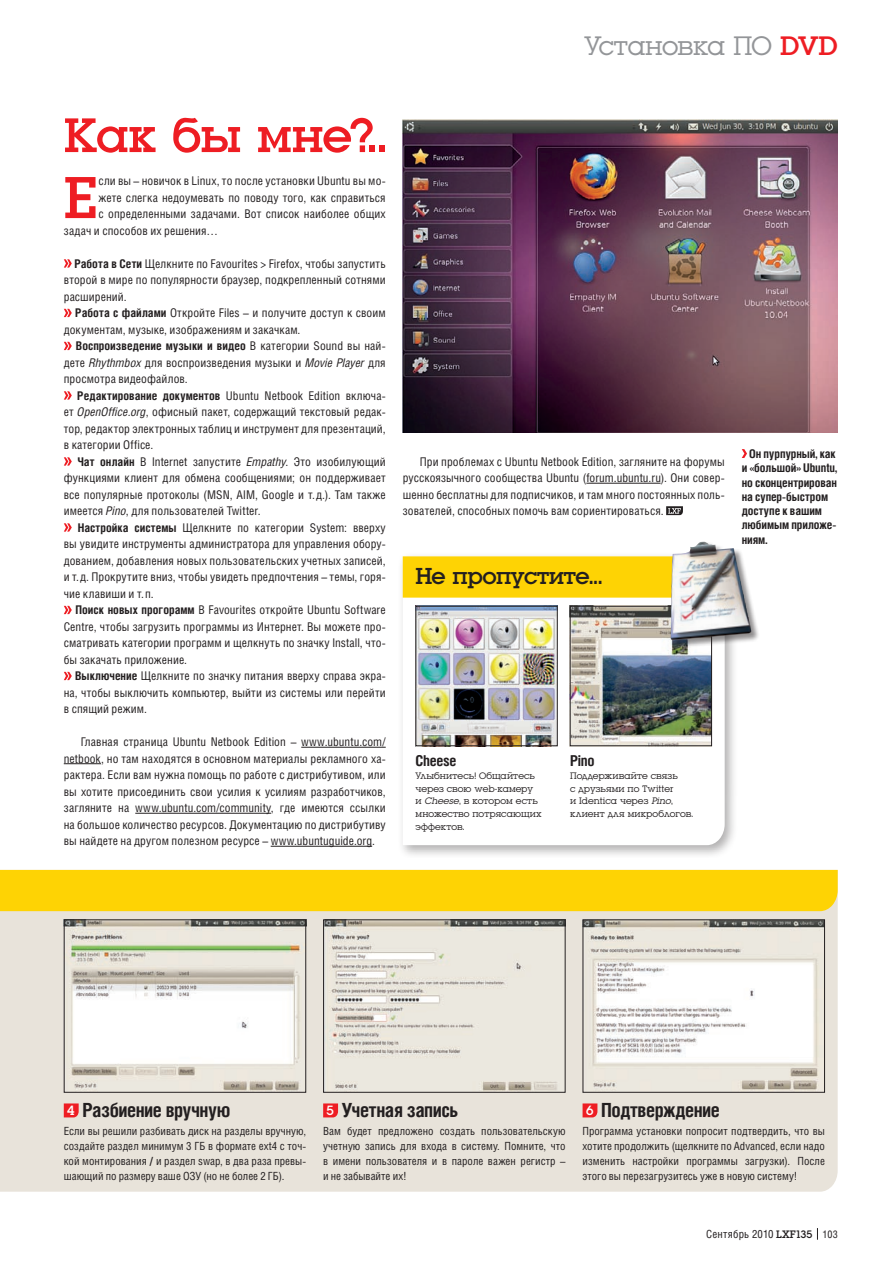
<style>
.page{position:relative;width:893px;height:1263px;background:#fff}
.page>*{position:absolute;margin:0;border:0;box-sizing:border-box;transform-origin:0 0}
.Text_Drop3{font:61.2px "Luga";color:#ee1d23}
.Subhead{font:50.25px "Luga";letter-spacing:-.025em;color:#ee1d23}
.Kolontitul_Top{font:27.75px "Luga";letter-spacing:-.025em;color:#939598}
.Box_Title_Large{font:24px "Luga";letter-spacing:-.02em;color:#231f20}
.Step_Subhead{font:700 19.5px "Helios Cond";letter-spacing:-.025em;color:#231f20}
.Box_Subhead{font:700 15px "Helios Cond";letter-spacing:-.02em;color:#231f20}
.t1{font:13.95px "Luga";color:#fff}
.Text_1st{font:12px/16.5px "Helios Cond";letter-spacing:.01em;color:#231f20;text-align:justify}
.Text_Indent{font:12px/16.5px "Helios Cond";letter-spacing:.01em;color:#231f20;text-align:justify}
.Text_Drop3-2{font:12px "Helios Cond";letter-spacing:.01em;color:#231f20}
.Image_Caption{font:700 12px/14.2px "Helios Cond";letter-spacing:-.005em;color:#231f20}
.Step_Text{font:11.25px/15px "Helios Cond";color:#231f20;text-align:justify}
.Box_Text_Luga{font:9.75px/12.8px "Luga";letter-spacing:.01em;color:#231f20}
.s1{color:#ee1d23}
.s2{font-weight:700}
.s3{font-style:italic}
.s4{font-family:"Luga"}
.s5{font-size:10.5px}
</style>
<div class="page">
<svg style="left:817px;top:1228px;width:1px;height:12px"></svg>
<img style="left:403px;top:119px;width:435px;height:314px">
<div style="left:0;top:911px;width:838px;height:281px;background:#e8e3da"></div>
<div style="left:0;top:870px;width:838px;height:41px;background:#fed304"></div>
<img style="left:66px;top:921px;width:238px;height:170px">
<div style="left:64px;top:919px;width:242px;height:174px;border:1px solid #231f20"></div>
<img style="left:325px;top:921px;width:239px;height:170px">
<div style="left:323px;top:919px;width:243px;height:174px;border:1px solid #231f20"></div>
<img style="left:585px;top:921px;width:238px;height:170px">
<div style="left:583px;top:919px;width:242px;height:174px;border:1px solid #231f20"></div>
<div style="left:397px;top:551px;width:341px;height:307px;background:#231f20;opacity:.35"></div>
<svg style="left:403px;top:598px;width:322px;height:247px"></svg>
<div style="left:403px;top:556px;width:267px;height:42px;background:#fed304"></div>
<img style="left:417px;top:608px;width:139px;height:136px">
<div style="left:415px;top:606px;width:143px;height:140px;border:1px solid #231f20"></div>
<img style="left:572px;top:608px;width:138px;height:136px">
<div style="left:570px;top:606px;width:142px;height:140px;border:1px solid #231f20"></div>
<div style="left:670px;top:541px;width:90px;height:108px;background:#231f20;opacity:.5"></div>
<img style="left:670px;top:541px;width:82px;height:99px">
<svg style="left:742px;top:449px;width:5px;height:9px"></svg>
<svg style="left:64px;top:1103px;width:15px;height:14px"></svg>
<svg style="left:323px;top:1103px;width:15px;height:14px"></svg>
<svg style="left:583px;top:1103px;width:14px;height:14px"></svg>
<hr style="left:301px;top:747px;width:85px;height:1px;background:#231f20">
<hr style="left:64px;top:763px;width:37px;height:1px;background:#231f20">
<hr style="left:135px;top:813px;width:136px;height:1px;background:#231f20">
<hr style="left:271px;top:846px;width:101px;height:1px;background:#231f20">
<svg style="left:64px;top:259px;width:8px;height:9px"></svg>
<svg style="left:64px;top:309px;width:8px;height:8px"></svg>
<svg style="left:64px;top:342px;width:8px;height:8px"></svg>
<svg style="left:64px;top:391px;width:8px;height:9px"></svg>
<svg style="left:64px;top:457px;width:8px;height:9px"></svg>
<svg style="left:64px;top:523px;width:8px;height:9px"></svg>
<svg style="left:64px;top:606px;width:8px;height:8px"></svg>
<svg style="left:64px;top:672px;width:8px;height:8px"></svg>
<hr style="left:586px;top:483px;width:75px;height:1px;background:#231f20">
<svg style="left:666px;top:506px;width:17px;height:9px"></svg>
<p class="Kolontitul_Top" style="left:584px;top:33px;width:255px">Установка ПО <span class="s1">DVD</span></p>
<p class="Subhead" style="left:64px;top:111px;width:325px">Как бы мне?..</p>
<p class="Text_Drop3" style="left:64px;top:168px;width:35px">Е</p>
<p class="Text_Drop3-2" style="left:99px;top:174px;width:288px">сли вы – новичок в Linux, то после установки Ubuntu вы мо-</p>
<p class="Text_Drop3-2" style="left:99px;top:190px;width:289px">жете слегка недоумевать по поводу того, как справиться</p>
<p class="Text_Drop3-2" style="left:99px;top:207px;width:289px">с определенными задачами. Вот список наиболее общих</p>
<p class="Text_Drop3-2" style="left:64px;top:223px;width:156px">задач и способов их решения…</p>
<p class="Text_1st" style="left:64px;top:255px;width:323px;text-indent:11px"><span class="s2">Работа в Сети</span> Щелкните по Favourites &gt; Firefox, чтобы запустить второй в мире по популярности браузер, подкрепленный сотнями расширений.</p>
<p class="Text_1st" style="left:64px;top:304px;width:323px;text-indent:11px"><span class="s2">Работа с файлами</span> Откройте Files – и получите доступ к своим документам, музыке, изображениям и закачкам.</p>
<p class="Text_1st" style="left:64px;top:337px;width:323px;text-indent:12px"><span class="s2">Воспроизведение музыки и видео</span> В категории Sound вы най&shy;дете <span class="s3">Rhythmbox</span> для воспроизведения музыки и <span class="s3">Movie Player</span> для просмотра видеофайлов.</p>
<p class="Text_1st" style="left:64px;top:387px;width:323px;text-indent:13px"><span class="s2">Редактирование документов</span> Ubuntu Netbook Edition включа&shy;ет <span class="s3">OpenOffice.org</span>, офисный пакет, содержащий текстовый редак&shy;тор, редактор электронных таблиц и инструмент для презентаций, в категории Office.</p>
<p class="Text_1st" style="left:64px;top:453px;width:323px;text-indent:14px"><span class="s2">Чат онлайн</span> В Internet запустите <span class="s3">Empathy</span>. Это изобилующий функциями клиент для обмена сообщениями; он поддерживает все популярные протоколы (MSN, AIM, Google и т.д.). Там также имеется <span class="s3">Pino</span>, для пользователей Twitter.</p>
<p class="Text_1st" style="left:64px;top:519px;width:323px;text-indent:14px"><span class="s2">Настройка системы</span> Щелкните по категории System: вверху вы увидите инструменты администратора для управления обору&shy;дованием, добавления новых пользовательских учетных записей, и т.д. Прокрутите вниз, чтобы увидеть предпочтения – темы, горя&shy;чие клавиши и т.п.</p>
<p class="Text_1st" style="left:64px;top:601px;width:323px;text-indent:12px"><span class="s2">Поиск новых прогорамм</span> В Favourites откройте Ubuntu Software Centre, чтобы загрузить программы из Интернет. Вы можете про&shy;сматривать категории программ и щелкнуть по значку Install, что&shy;бы закачать приложение.</p>
<p class="Text_1st" style="left:64px;top:667px;width:323px;text-indent:11px"><span class="s2">Выключение</span> Щелкните по значку питания вверху справа экра&shy;на, чтобы выключить компьютер, выйти из системы или перейти в спящий режим.</p>
<p class="Text_1st" style="left:64px;top:733px;width:323px;text-indent:17px">Главная страница Ubuntu Netbook Edition – www.ubuntu.com/ netbook, но там находятся в основном материалы рекламного ха&shy;рактера. Если вам нужна помощь по работе с дистрибутивом, или вы хотите присоединить свои усилия к усилиям разработчиков, загляните на www.ubuntu.com/community, где имеются ссылки на большое количество ресурсов. Документацию по дистрибутиву вы найдете на другом полезном ресурсе – www.ubuntuguide.org.</p>
<p class="Text_Indent" style="left:403px;top:453px;width:323px;text-indent:17px">При проблемах с Ubuntu Netbook Edition, загляните на форумы русскоязычного сообщества Ubuntu (forum.ubuntu.ru). Они совер&shy;шенно бесплатны для подписчиков, и там много постоянных поль&shy;зователей, способных помочь вам сориентироваться.</p>
<p class="Box_Title_Large" style="left:415px;top:564px;width:189px">Не пропустите...</p>
<p class="Box_Subhead" style="left:415px;top:752px;width:42px">Cheese</p>
<p class="Box_Text_Luga" style="left:415px;top:769px;width:127px">Улыбнитесь! Общайтесь через свою web-камеру и <span class="s3">Cheese</span>, в котором есть множество потрясающих эффектов.</p>
<p class="Box_Subhead" style="left:570px;top:752px;width:26px">Pino</p>
<p class="Box_Text_Luga" style="left:570px;top:769px;width:125px">Поддерживайте связь<br>с друзьями по Twitter<br>и Identica через <span class="s3">Pino</span>, клиент для микроблогов.</p>
<p class="Image_Caption" style="left:742px;top:446px;width:97px;text-indent:7px">Он пурпурный, как и «большой» Ubuntu, но сконцентрирован на супер-быстром доступе к вашим любимым приложе&shy;ниям.</p>
<p class="t1" style="left:67px;top:1104px;width:9px">4</p>
<p class="Step_Subhead" style="left:82px;top:1099px;width:150px">Разбиение вручную</p>
<p class="Step_Text" style="left:64px;top:1123px;width:244px">Если вы решили разбивать диск на разделы вручную, создайте раздел минимум 3 ГБ в формате ext4 с точ&shy;кой монтирования <span class="s2">/</span> и раздел swap, в два раза превы&shy;шающий по размеру ваше ОЗУ (но не более 2 ГБ).</p>
<p class="t1" style="left:327px;top:1104px;width:9px">5</p>
<p class="Step_Subhead" style="left:342px;top:1099px;width:118px">Учетная запись</p>
<p class="Step_Text" style="left:323px;top:1123px;width:244px">Вам будет предложено создать пользовательскую учетную запись для входа в систему. Помните, что в имени пользователя и в пароле важен регистр – и не забывайте их!</p>
<p class="t1" style="left:586px;top:1104px;width:9px">6</p>
<p class="Step_Subhead" style="left:601px;top:1099px;width:120px">Подтверждение</p>
<p class="Step_Text" style="left:583px;top:1123px;width:244px">Программа установки попросит подтвердить, что вы хотите продолжить (щелкните по Advanced, если надо изменить настройки программы загрузки). После этого вы перезагрузитесь уже в новую систему!</p>
<p class="Step_Text" style="left:706px;top:1226px;width:133px">Сентябрь 2010 <span class="s4">LXF135</span> <span class="s5">103</span></p>
</div>
